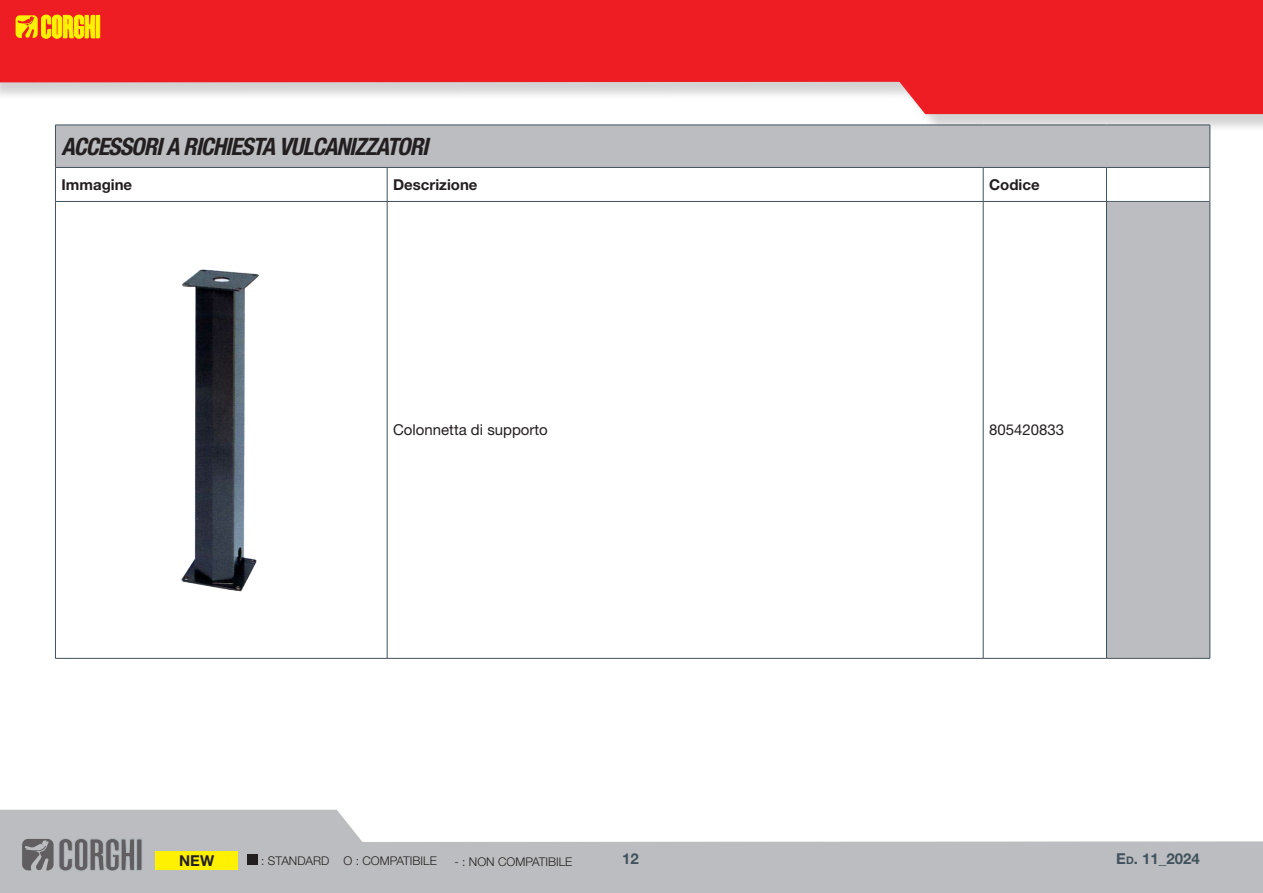
<style>
.page{position:relative;width:1263px;height:893px;background:#fff}
.page>*{position:absolute;margin:0;border:0;box-sizing:border-box;transform-origin:0 0}
.t1{font:italic 700 condensed 24px "Helvetica Neue LT Std";letter-spacing:-.04em;color:#231f20}
.t2{font:15px "Helvetica Neue LT Std";color:#231f20}
.t3{font:700 15px "Helvetica Neue LT Std";color:#231f20}
.t4{font:700 15px "Helvetica Neue LT Std";color:#41525c}
.t5{font:300 12px "Helvetica Neue LT Std";color:#231f20}
.s1{font-size:10.5px}
</style>
<div class="page">
<div style="left:0;top:0;width:1263px;height:133px;background:#231f20;opacity:.2"></div>
<svg style="left:0;top:0;width:1263px;height:114px;background:#ee484c"></svg>
<svg style="left:0;top:810px;width:1263px;height:83px;fill:#bcbdc0"></svg>
<svg style="left:16px;top:15px;width:84px;height:23px;background:#fabf08"></svg>
<svg style="left:22px;top:838px;width:120px;height:33px;background:#87878a"></svg>
<div style="left:155px;top:851px;width:83px;height:19px;background:#fff101"></div>
<div style="left:247px;top:855px;width:11px;height:10px;background:#231f20"></div>
<div style="left:55px;top:125px;width:1155px;height:42px;background:#bcbdc0"></div>
<div style="left:1106px;top:201px;width:104px;height:457px;background:#bcbdc0"></div>
<hr style="left:55px;top:125px;width:332px;height:1px;background:#41525c">
<hr style="left:55px;top:125px;width:1px;height:42px;background:#41525c">
<hr style="left:387px;top:125px;width:596px;height:1px;background:#41525c">
<hr style="left:983px;top:125px;width:123px;height:1px;background:#41525c">
<hr style="left:1106px;top:125px;width:104px;height:1px;background:#41525c">
<hr style="left:1209px;top:125px;width:1px;height:42px;background:#41525c">
<hr style="left:55px;top:167px;width:332px;height:1px;background:#41525c">
<hr style="left:55px;top:168px;width:1px;height:33px;background:#41525c">
<hr style="left:387px;top:167px;width:596px;height:1px;background:#41525c">
<hr style="left:387px;top:168px;width:1px;height:33px;background:#41525c">
<hr style="left:983px;top:167px;width:123px;height:1px;background:#41525c">
<hr style="left:983px;top:168px;width:1px;height:33px;background:#41525c">
<hr style="left:1106px;top:167px;width:104px;height:1px;background:#41525c">
<hr style="left:1106px;top:168px;width:1px;height:33px;background:#41525c">
<hr style="left:1209px;top:168px;width:1px;height:33px;background:#41525c">
<hr style="left:55px;top:201px;width:332px;height:1px;background:#41525c">
<hr style="left:55px;top:202px;width:1px;height:456px;background:#41525c">
<hr style="left:387px;top:201px;width:596px;height:1px;background:#41525c">
<hr style="left:387px;top:202px;width:1px;height:456px;background:#41525c">
<hr style="left:983px;top:201px;width:124px;height:1px;background:#41525c">
<hr style="left:983px;top:202px;width:1px;height:456px;background:#41525c">
<hr style="left:1106px;top:202px;width:1px;height:456px;background:#41525c">
<hr style="left:1209px;top:201px;width:1px;height:457px;background:#41525c">
<hr style="left:55px;top:658px;width:332px;height:1px;background:#41525c">
<hr style="left:387px;top:658px;width:596px;height:1px;background:#41525c">
<hr style="left:983px;top:658px;width:123px;height:1px;background:#41525c">
<hr style="left:1106px;top:658px;width:104px;height:1px;background:#41525c">
<hr style="left:1107px;top:201px;width:103px;height:1px;background:#51636c">
<img style="left:181px;top:269px;width:78px;height:323px">
<h1 class="t1" style="left:61px;top:132px;width:368px">ACCESSORI A RICHIESTA VULCANIZZATORI</h1>
<p class="t3" style="left:61px;top:175px;width:72px">Immagine</p>
<p class="t3" style="left:393px;top:175px;width:86px">Descrizione</p>
<p class="t3" style="left:989px;top:175px;width:52px">Codice</p>
<p class="t2" style="left:393px;top:421px;width:156px">Colonnetta di supporto</p>
<p class="t2" style="left:989px;top:421px;width:77px">805420833</p>
<p class="t3" style="left:179px;top:851px;width:36px">NEW</p>
<p class="t5" style="left:261px;top:854px;width:177px">: STANDARD O : COMPATIBILE</p>
<p class="t5" style="left:454px;top:854px;width:119px">- : NON COMPATIBILE</p>
<p class="t4" style="left:622px;top:849px;width:18px">12</p>
<p class="t4" style="left:1116px;top:849px;width:85px">E<span class="s1">d</span>. 11_2024</p>
</div>
